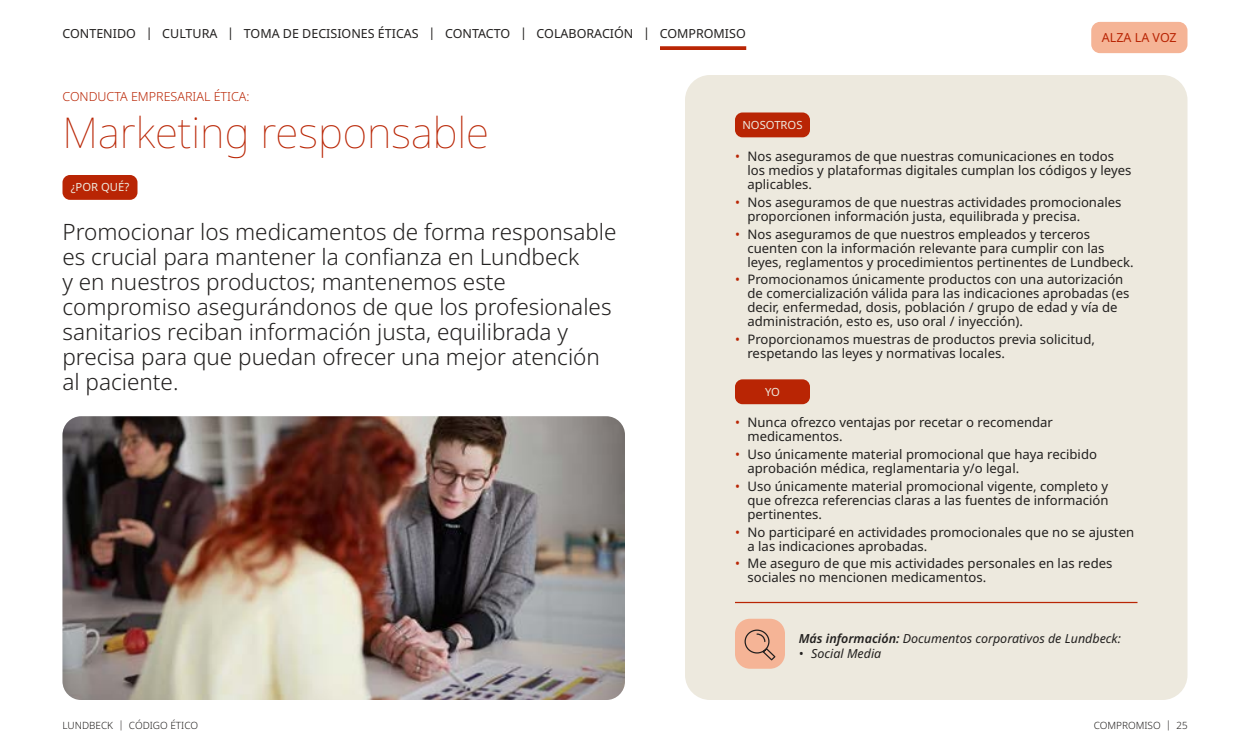
<style>
.page{position:relative;width:1250px;height:750px;background:#fff}
.page>*{position:absolute;margin:0;border:0;box-sizing:border-box;transform-origin:0 0}
.t1{font:100 42.5px "Noto Sans";color:#b92504}
.t2{font:300 22.5px/25px "Noto Sans";color:#22201f}
.t3{font:13.12px/14px "Noto Sans";color:#22201f}
.t4{font:12.5px "Noto Sans";color:#22201f}
.t5{font:italic 12.5px "Noto Sans";color:#22201f}
.t6{font:300 12.5px "Noto Sans";color:#b92504}
.t7{font:12.5px "Noto Sans";color:#b92504}
.t8{font:11.25px "Noto Sans";color:#ede9de}
.t9{font:300 10px "Noto Sans";color:#22201f}
.s1{color:#b92504}
.s2{font-weight:600}
</style>
<div class="page">
<div style="left:1091px;top:22px;width:97px;height:31px;background:#f5b496;border-radius:9px"></div>
<svg style="left:660px;top:46px;width:86px;height:4px"></svg>
<div style="left:685px;top:75px;width:503px;height:625px;background:#ede9de;border-radius:25px"></div>
<div style="left:62px;top:175px;width:76px;height:25px;background:#b92504;border-radius:8px"></div>
<div style="left:735px;top:112px;width:75px;height:25px;background:#b92504;border-radius:8px"></div>
<hr style="left:735px;top:602px;width:403px;height:1px;background:#b92504">
<div style="left:735px;top:619px;width:50px;height:50px;background:#f5b496;border-radius:15px"></div>
<svg style="left:744px;top:629px;width:32px;height:32px"></svg>
<img style="left:62px;top:416px;width:563px;height:284px">
<div style="left:735px;top:379px;width:75px;height:25px;background:#b92504;border-radius:8px"></div>
<p class="t4" style="left:146px;top:27px;width:602px">| CULTURA | TOMA DE DECISIONES ÉTICAS | CONTACTO | COLABORACIÓN | COMPROMISO</p>
<p class="t4" style="left:63px;top:27px;width:75px">CONTENIDO</p>
<p class="t7" style="left:1102px;top:30px;width:76px">ALZA LA VOZ</p>
<p class="t6" style="left:62px;top:89px;width:189px">CONDUCTA EMPRESARIAL ÉTICA:</p>
<h1 class="t1" style="left:62px;top:102px;width:428px">Marketing responsable</h1>
<p class="t8" style="left:71px;top:181px;width:60px">¿POR QUÉ?</p>
<p class="t2" style="left:62px;top:220px;width:556px">Promocionar los medicamentos de forma responsable es crucial para mantener la confianza en Lundbeck<br>y en nuestros productos; mantenemos este compromiso asegurándonos de que los profesionales sanitarios reciban información justa, equilibrada y precisa para que puedan ofrecer una mejor atención al paciente.</p>
<p class="t9" style="left:62px;top:720px;width:137px">LUNDBECK | CÓDIGO ÉTICO</p>
<p class="t8" style="left:742px;top:118px;width:62px">NOSOTROS</p>
<p class="t3" style="left:747px;top:150px;width:386px;text-indent:-12px"><span class="s1">•</span> Nos aseguramos de que nuestras comunicaciones en todos los medios y plataformas digitales cumplan los códigos y leyes aplicables.</p>
<p class="t3" style="left:747px;top:195px;width:376px;text-indent:-12px"><span class="s1">•</span> Nos aseguramos de que nuestras actividades promocionales proporcionen información justa, equilibrada y precisa.</p>
<p class="t3" style="left:747px;top:227px;width:388px;text-indent:-12px"><span class="s1">•</span> Nos aseguramos de que nuestros empleados y terceros cuenten con la información relevante para cumplir con las leyes, reglamentos y procedimientos pertinentes de Lundbeck.</p>
<p class="t3" style="left:747px;top:273px;width:384px;text-indent:-12px"><span class="s1">•</span> Promocionamos únicamente productos con una autorización de comercialización válida para las indicaciones aprobadas (es decir, enfermedad, dosis, población / grupo de edad y vía de administración, esto es, uso oral / inyección).</p>
<p class="t3" style="left:747px;top:333px;width:349px;text-indent:-12px"><span class="s1">•</span> Proporcionamos muestras de productos previa solicitud, respetando las leyes y normativas locales.</p>
<p class="t8" style="left:765px;top:385px;width:16px">YO</p>
<p class="t3" style="left:747px;top:416px;width:307px;text-indent:-12px"><span class="s1">•</span> Nunca ofrezco ventajas por recetar o recomendar medicamentos.</p>
<p class="t3" style="left:747px;top:448px;width:351px;text-indent:-12px"><span class="s1">•</span> Uso únicamente material promocional que haya recibido aprobación médica, reglamentaria y/o legal.</p>
<p class="t3" style="left:747px;top:479px;width:363px;text-align:justify;text-indent:-12px"><span class="s1">•</span> Uso únicamente material promocional vigente, completo y que ofrezca referencias claras a las fuentes de información pertinentes.</p>
<p class="t3" style="left:747px;top:525px;width:388px;text-indent:-12px"><span class="s1">•</span> No participaré en actividades promocionales que no se ajusten a las indicaciones aprobadas.</p>
<p class="t3" style="left:747px;top:557px;width:366px;text-indent:-12px"><span class="s1">•</span> Me aseguro de que mis actividades personales en las redes sociales no mencionen medicamentos.</p>
<p class="t5" style="left:799px;top:631px;width:324px"><span class="s2">Más información:</span> Documentos corporativos de Lundbeck:</p>
<p class="t5" style="left:799px;top:646px;width:84px">• Social Media</p>
<p class="t9" style="left:1094px;top:720px;width:95px">COMPROMISO | 25</p>
</div>
